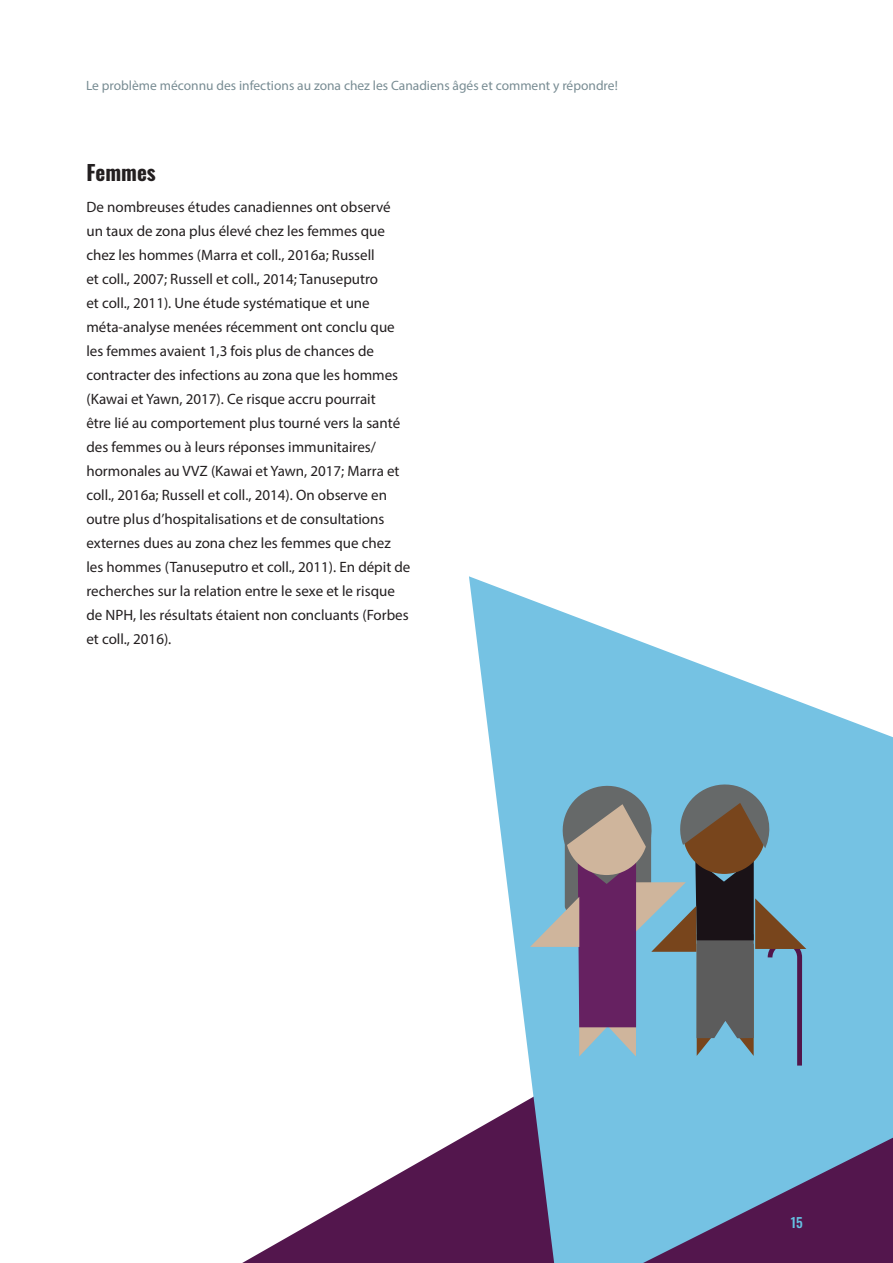
<style>
.page{position:relative;width:893px;height:1263px;background:#fff}
.page>*{position:absolute;margin:0;border:0;box-sizing:border-box;transform-origin:0 0}
.Heading_2{font:700 21px "Oswald";color:#231f20}
.Body_Text{font:15px/24px "Myriad Pro";color:#231f20}
.t1{font:13.5px "Myriad Pro";color:#788c93}
.t2{font:500 13.5px "Oswald";color:#65c2e3}
</style>
<div class="page">
<svg style="left:242px;top:1133px;width:227px;height:130px"></svg>
<svg style="left:469px;top:576px;width:424px;height:687px;fill:#75c2e3"></svg>
<svg style="left:530px;top:779px;width:276px;height:286px;background:#738ca0"></svg>
<p class="t1" style="left:86px;top:77px;width:533px">Le problème méconnu des infections au zona chez les Canadiens âgés et comment y répondre!</p>
<p class="Heading_2" style="left:86px;top:162px;width:71px">Femmes</p>
<p class="Body_Text" style="left:86px;top:195px;width:326px">De nombreuses études canadiennes ont observé un taux de zona plus élevé chez les femmes que chez les hommes (Marra et coll., 2016a; Russell<br>et coll., 2007; Russell et coll., 2014; Tanuseputro<br>et coll., 2011). Une étude systématique et une méta-analyse menées récemment ont conclu que les femmes avaient 1,3 fois plus de chances de contracter des infections au zona que les hommes (Kawai et Yawn, 2017). Ce risque accru pourrait<br>être lié au comportement plus tourné vers la santé des femmes ou à leurs réponses immunitaires/ hormonales au VVZ (Kawai et Yawn, 2017; Marra et coll., 2016a; Russell et coll., 2014). On observe en outre plus d’hospitalisations et de consultations externes dues au zona chez les femmes que chez les hommes (Tanuseputro et coll., 2011). En dépit de recherches sur la relation entre le sexe et le risque de NPH, les résultats étaient non concluants (Forbes et coll., 2016).</p>
<p class="t2" style="left:791px;top:1215px;width:13px">15</p>
</div>
